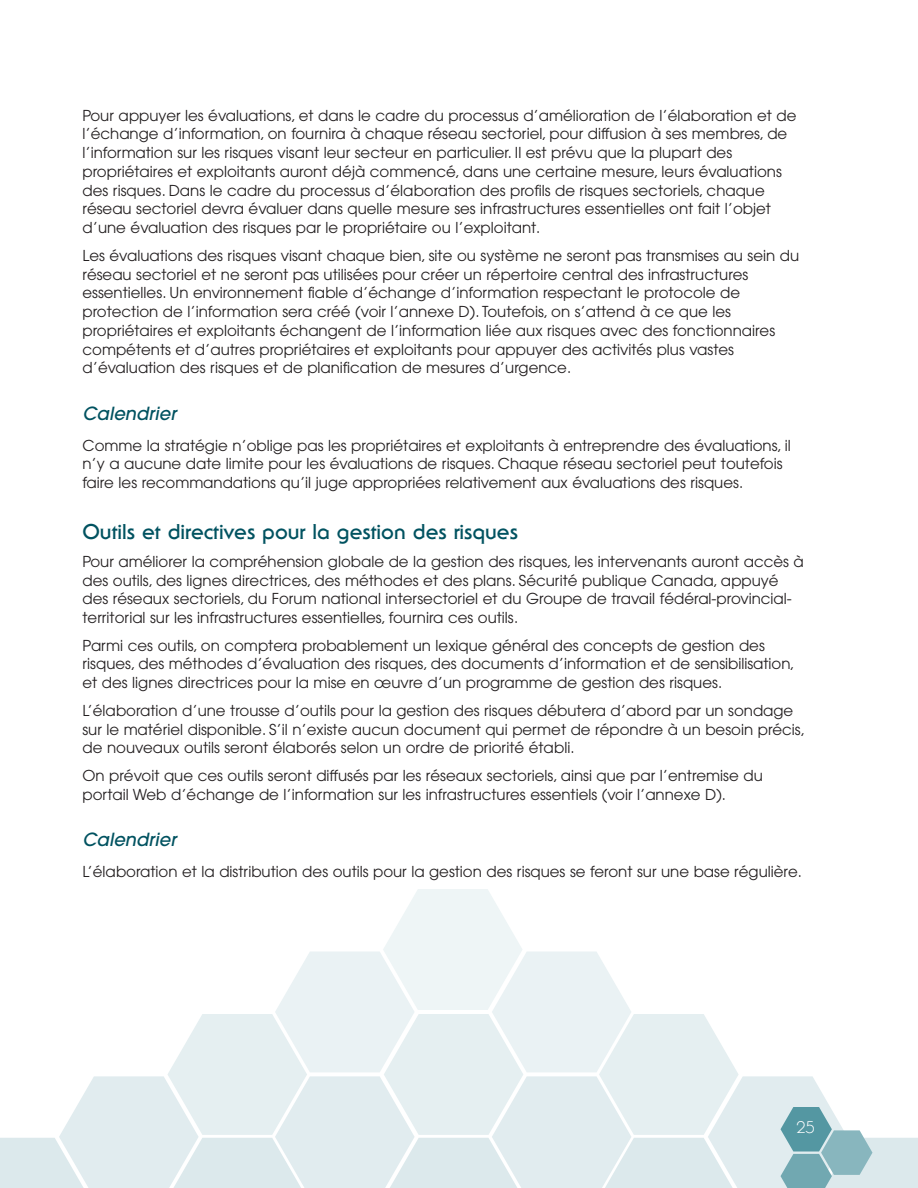
<style>
.page{position:relative;width:918px;height:1188px;background:#fff}
.page>*{position:absolute;margin:0;border:0;box-sizing:border-box;transform-origin:0 0}
.t1{font:700 21px "Serif Gothic";color:#005260}
.t2{font:italic 500 18px "Avant Garde";color:#005260}
.t3{font:300 16.5px "Serif Gothic";color:#fff}
.t4{font:15px/18.8px "Avant Garde";color:#231f20}
</style>
<div class="page">
<svg style="left:0;top:889px;width:918px;height:299px"></svg>
<p class="t4" style="left:82px;top:107px;width:716px">Pour appuyer les évaluations, et dans le cadre du processus d’amélioration de l’élaboration et de l’échange d’information, on fournira à chaque réseau sectoriel, pour diffusion à ses membres, de l’information sur les risques visant leur secteur en particulier. Il est prévu que la plupart des propriétaires et exploitants auront déjà commencé, dans une certaine mesure, leurs évaluations des risques. Dans le cadre du processus d’élaboration des profils de risques sectoriels, chaque réseau sectoriel devra évaluer dans quelle mesure ses infrastructures essentielles ont fait l’objet d’une évaluation des risques par le propriétaire ou l’exploitant.</p>
<p class="t4" style="left:82px;top:247px;width:718px">Les évaluations des risques visant chaque bien, site ou système ne seront pas transmises au sein du réseau sectoriel et ne seront pas utilisées pour créer un répertoire central des infrastructures essentielles. Un environnement fiable d’échange d’information respectant le protocole de protection de l’information sera créé (voir l’annexe D). Toutefois, on s’attend à ce que les propriétaires et exploitants échangent de l’information liée aux risques avec des fonctionnaires compétents et d’autres propriétaires et exploitants pour appuyer des activités plus vastes d’évaluation des risques et de planification de mesures d’urgence.</p>
<p class="t2" style="left:82px;top:406px;width:95px">Calendrier</p>
<p class="t4" style="left:82px;top:437px;width:710px">Comme la stratégie n’oblige pas les propriétaires et exploitants à entreprendre des évaluations, il n’y a aucune date limite pour les évaluations de risques. Chaque réseau sectoriel peut toutefois faire les recommandations qu’il juge appropriées relativement aux évaluations des risques.</p>
<h1 class="t1" style="left:82px;top:524px;width:437px">Outils et directives pour la gestion des risques</h1>
<p class="t4" style="left:82px;top:553px;width:723px">Pour améliorer la compréhension globale de la gestion des risques, les intervenants auront accès à des outils, des lignes directrices, des méthodes et des plans. Sécurité publique Canada, appuyé des réseaux sectoriels, du Forum national intersectoriel et du Groupe de travail fédéral-provincial&shy;territorial sur les infrastructures essentielles, fournira ces outils.</p>
<p class="t4" style="left:82px;top:637px;width:714px">Parmi ces outils, on comptera probablement un lexique général des concepts de gestion des risques, des méthodes d’évaluation des risques, des documents d’information et de sensibilisation, et des lignes directrices pour la mise en œuvre d’un programme de gestion des risques.</p>
<p class="t4" style="left:82px;top:702px;width:724px">L’élaboration d’une trousse d’outils pour la gestion des risques débutera d’abord par un sondage sur le matériel disponible. S’il n’existe aucun document qui permet de répondre à un besoin précis, de nouveaux outils seront élaborés selon un ordre de priorité établi.</p>
<p class="t4" style="left:82px;top:768px;width:682px">On prévoit que ces outils seront diffusés par les réseaux sectoriels, ainsi que par l’entremise du portail Web d’échange de l’information sur les infrastructures essentiels (voir l’annexe D).</p>
<p class="t2" style="left:82px;top:833px;width:95px">Calendrier</p>
<p class="t4" style="left:82px;top:864px;width:721px">L’élaboration et la distribution des outils pour la gestion des risques se feront sur une base régulière.</p>
<p class="t3" style="left:797px;top:1122px;width:20px">25</p>
</div>
